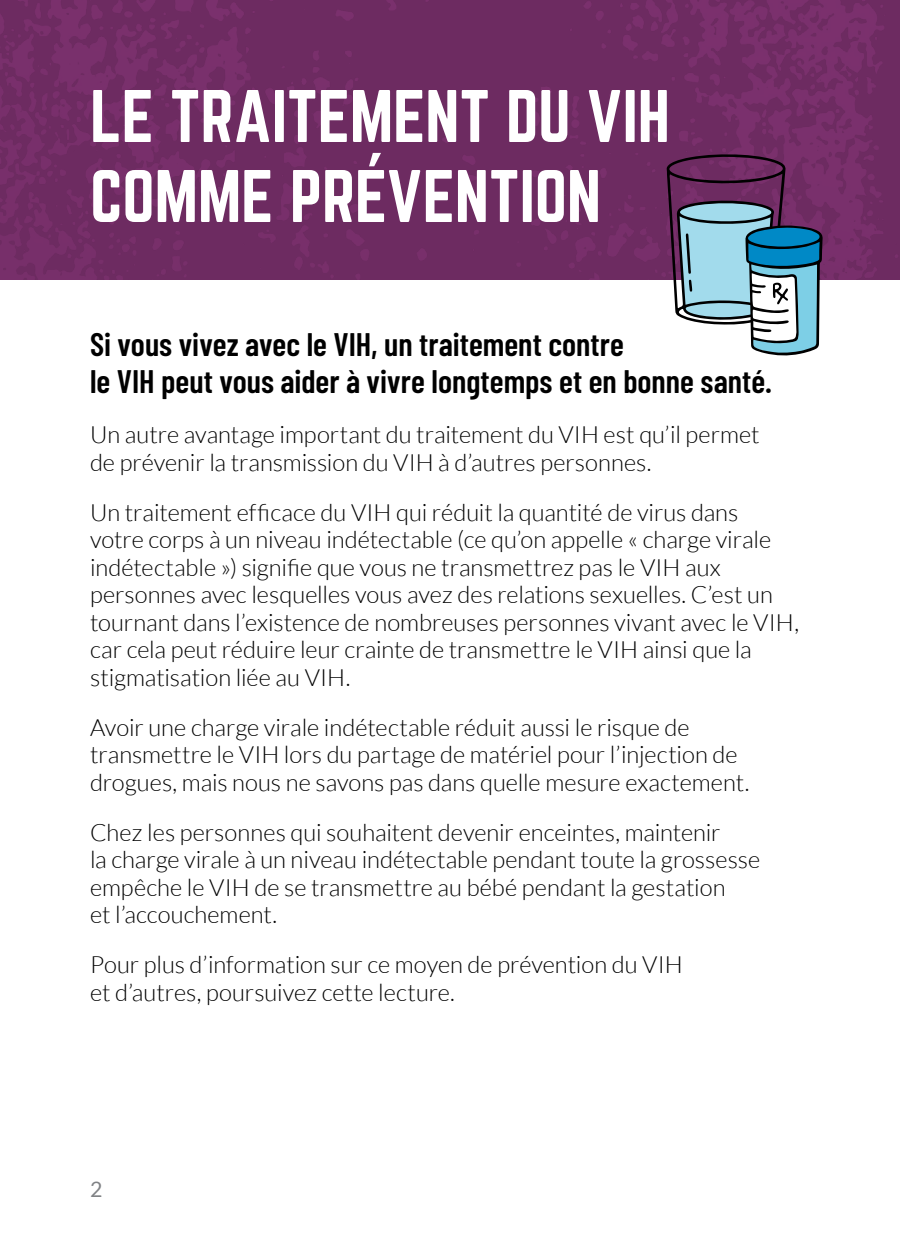
<style>
.page{position:relative;width:900px;height:1260px;background:#fff}
.page>*{position:absolute;margin:0;border:0;box-sizing:border-box;transform-origin:0 0}
.t1{font:65px/80px "Norwester";letter-spacing:-.005em;color:#fff}
.t2{font:600 32.5px/37.5px "Barlow Condensed";color:#000}
.t3{font:300 23.75px/27.5px "Lato";color:#000}
.t4{font:21.25px "Lato";color:#808285}
</style>
<div class="page">
<img style="left:0;top:0;width:900px;height:279px">
<svg style="left:666px;top:154px;width:157px;height:202px"></svg>
<svg style="left:369px;top:153px;width:12px;height:13px"></svg>
<h1 class="t1" style="left:90px;top:79px;width:582px">LE TRAITEMENT DU VIH<br>COMME PREVENTION</h1>
<h2 class="t2" style="left:90px;top:323px;width:684px">Si vous vivez avec le VIH, un traitement contre<br>le VIH peut vous aider à vivre longtemps et en bonne santé.</h2>
<p class="t3" style="left:90px;top:421px;width:671px">Un autre avantage important du traitement du VIH est qu’il permet de prévenir la transmission du VIH à d’autres personnes.</p>
<p class="t3" style="left:90px;top:499px;width:711px">Un traitement efficace du VIH qui réduit la quantité de virus dans<br>votre corps à un niveau indétectable (ce qu’on appelle « charge virale indétectable ») signifie que vous ne transmettrez pas le VIH aux personnes avec lesquelles vous avez des relations sexuelles. C’est un tournant dans l’existence de nombreuses personnes vivant avec le VIH, car cela peut réduire leur crainte de transmettre le VIH ainsi que la stigmatisation liée au VIH.</p>
<p class="t3" style="left:90px;top:714px;width:661px">Avoir une charge virale indétectable réduit aussi le risque de transmettre le VIH lors du partage de matériel pour l’injection de drogues, mais nous ne savons pas dans quelle mesure exactement.</p>
<p class="t3" style="left:90px;top:819px;width:672px">Chez les personnes qui souhaitent devenir enceintes, maintenir<br>la charge virale à un niveau indétectable pendant toute la grossesse empêche le VIH de se transmettre au bébé pendant la gestation<br>et l’accouchement.</p>
<p class="t3" style="left:90px;top:951px;width:594px">Pour plus d’information sur ce moyen de prévention du VIH et d’autres, poursuivez cette lecture.</p>
<p class="t4" style="left:90px;top:1178px;width:14px">2</p>
</div>
